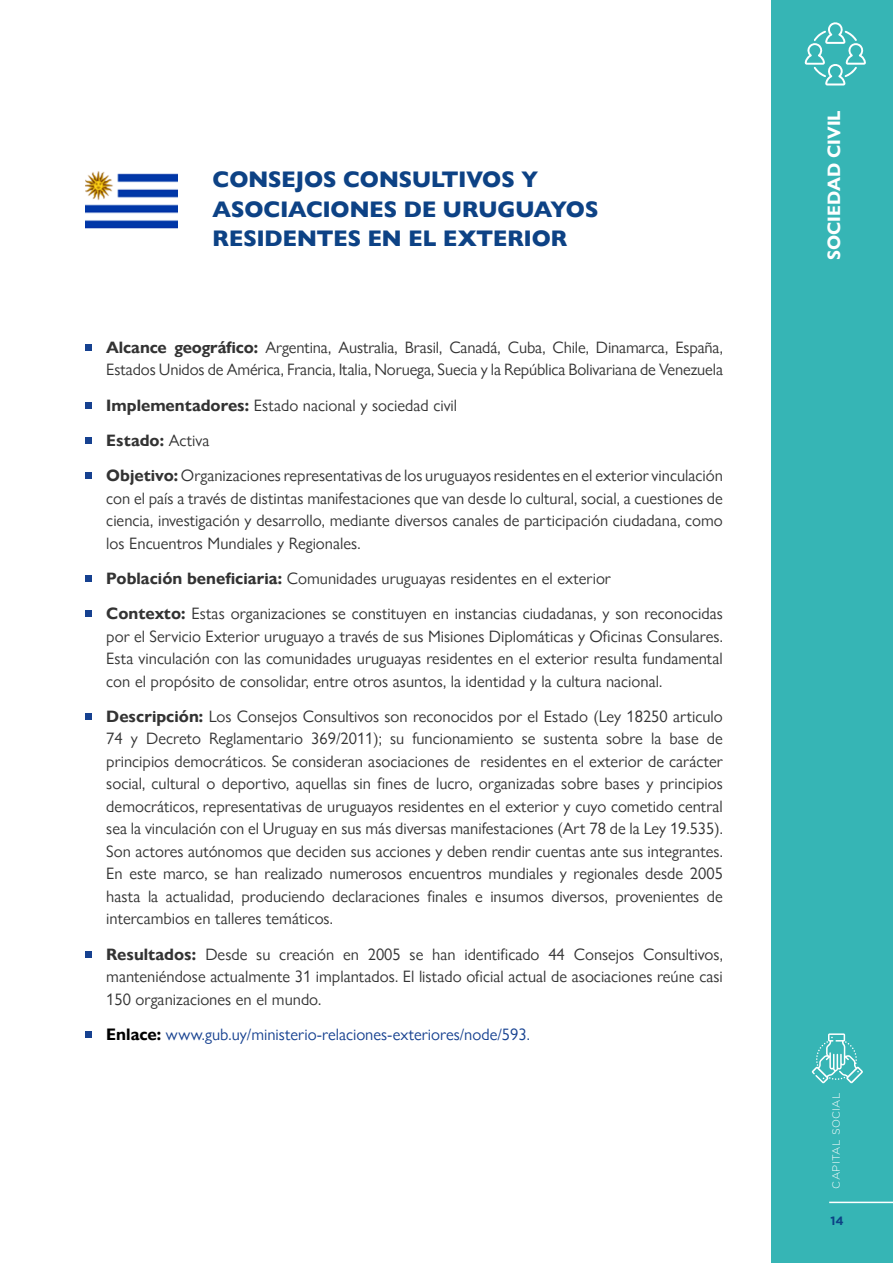
<style>
.page{position:relative;width:893px;height:1263px;background:#fff}
.page>*{position:absolute;margin:0;border:0;box-sizing:border-box;transform-origin:0 0}
.t1{font:800 22.5px/30px "Gill Sans Nova";color:#0d4285}
.t2{font:700 18px "Gill Sans Nova";color:#fff}
.t3{font:16.5px/22.5px "Gill Sans Nova";color:#333;text-align:justify}
.t4{font:16.5px "Gill Sans Nova";color:#164190}
.t5{font:700 12px "Gotham";color:#0d4285}
.t6{font:300 10.5px "Gotham";letter-spacing:.04em;color:#fff}
.s1{font-weight:700}
.s2{font-weight:700;font-size:16.65px;color:#000}
</style>
<div class="page">
<svg style="left:85px;top:344px;width:6px;height:6px"></svg>
<svg style="left:85px;top:402px;width:6px;height:6px"></svg>
<div style="left:85px;top:437px;width:6px;height:7px;background:#164190"></div>
<div style="left:85px;top:472px;width:6px;height:7px;background:#164190"></div>
<div style="left:85px;top:575px;width:6px;height:7px;background:#164190"></div>
<div style="left:85px;top:610px;width:6px;height:7px;background:#164190"></div>
<div style="left:85px;top:713px;width:6px;height:7px;background:#164190"></div>
<svg style="left:85px;top:951px;width:6px;height:6px"></svg>
<div style="left:85px;top:1031px;width:6px;height:7px;background:#164190"></div>
<img style="left:85px;top:171px;width:92px;height:58px">
<div style="left:772px;top:0;width:121px;height:1263px;background:#36b5b5"></div>
<svg style="left:812px;top:1033px;width:51px;height:50px"></svg>
<hr style="left:829px;top:1201px;width:64px;height:2px;background:#fff">
<svg style="left:805px;top:22px;width:61px;height:64px"></svg>
<h1 class="t1" style="left:213px;top:164px;width:387px">CONSEJOS CONSULTIVOS Y<br>ASOCIACIONES DE URUGUAYOS<br>RESIDENTES EN EL EXTERIOR</h1>
<p class="t3" style="left:106px;top:335px;width:618px"><span class="s1">Alcance geográfico:</span> Argentina, Australia, Brasil, Canadá, Cuba, Chile, Dinamarca, España,<br>Estados Unidos de América, Francia, Italia, Noruega, Suecia y la República Bolivariana de Venezuela</p>
<p class="t3" style="left:106px;top:387px;width:618px;line-height:35.2px;text-align:left"><span class="s1">Implementadores:</span> Estado nacional y sociedad civil<br><span class="s1">Estado:</span> Activa<br><span class="s1">Objetivo:</span> Organizaciones representativas de los uruguayos residentes en el exterior vinculación</p>
<p class="t3" style="left:106px;top:486px;width:618px">con el país a través de distintas manifestaciones que van desde lo cultural, social, a cuestiones de ciencia, investigación y desarrollo, mediante diversos canales de participación ciudadana, como los Encuentros Mundiales y Regionales.</p>
<p class="t3" style="left:106px;top:560px;width:618px;line-height:35.2px"><span class="s1">Población beneficiaria:</span> Comunidades uruguayas residentes en el exterior<br><span class="s1">Contexto:</span> Estas organizaciones se constituyen en instancias ciudadanas, y son reconocidas</p>
<p class="t3" style="left:106px;top:624px;width:618px">por el Servicio Exterior uruguayo a través de sus Misiones Diplomáticas y Oficinas Consulares.<br>Esta vinculación con las comunidades uruguayas residentes en el exterior resulta fundamental con el propósito de consolidar, entre otros asuntos, la identidad y la cultura nacional.</p>
<p class="t3" style="left:106px;top:705px;width:618px"><span class="s1">Descripción:</span> Los Consejos Consultivos son reconocidos por el Estado (Ley 18250 articulo 74 y Decreto Reglamentario 369/2011); su funcionamiento se sustenta sobre la base de principios democráticos. Se consideran asociaciones de residentes en el exterior de carácter social, cultural o deportivo, aquellas sin fines de lucro, organizadas sobre bases y principios democráticos, representativas de uruguayos residentes en el exterior y cuyo cometido central sea la vinculación con el Uruguay en sus más diversas manifestaciones (Art 78 de la Ley 19.535).<br>Son actores autónomos que deciden sus acciones y deben rendir cuentas ante sus integrantes.<br>En este marco, se han realizado numerosos encuentros mundiales y regionales desde 2005 hasta la actualidad, produciendo declaraciones finales e insumos diversos, provenientes de intercambios en talleres temáticos.</p>
<p class="t3" style="left:106px;top:942px;width:618px"><span class="s1">Resultados:</span> Desde su creación en 2005 se han identificado 44 Consejos Consultivos, manteniéndose actualmente 31 implantados. El listado oficial actual de asociaciones reúne casi 150 organizaciones en el mundo.</p>
<p class="t4" style="left:106px;top:1024px;width:425px"><span class="s2">Enlace:</span> www.gub.uy/ministerio-relaciones-exteriores/node/593.</p>
<p class="t2" style="left:823px;top:260px;width:151px;rotate:-90deg">SOCIEDAD CIVIL</p>
<p class="t6" style="left:829px;top:1188px;width:98px;rotate:-90deg">CAPITAL SOCIAL</p>
<p class="t5" style="left:831px;top:1213px;width:15px">14</p>
</div>
